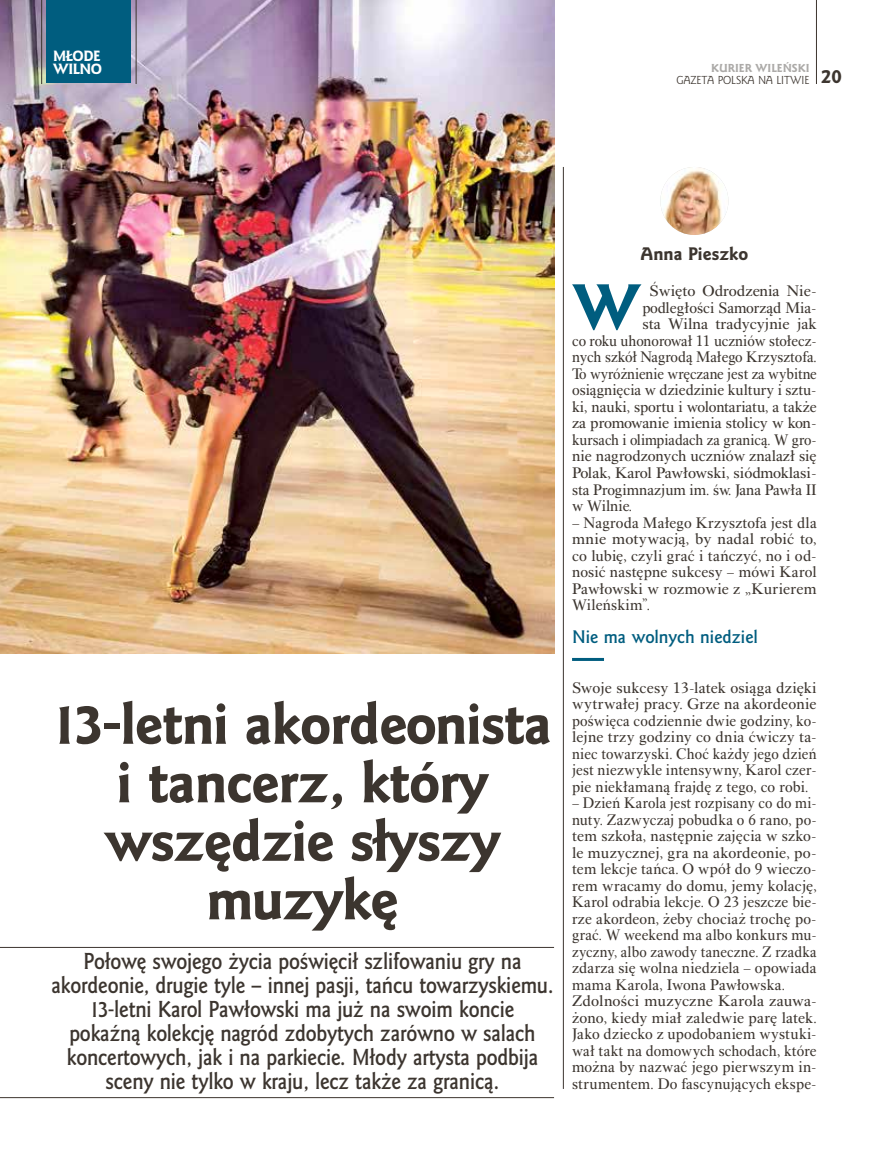
<style>
.page{position:relative;width:872px;height:1157px;background:#fff}
.page>*{position:absolute;margin:0;border:0;box-sizing:border-box;transform-origin:0 0}
.t1{font:58.8px "Goldy EFN Heavy";color:#005d7f}
.t2{font:52.5px/58.5px "Goldy EFN Heavy";letter-spacing:-.02em;color:#3c352f;text-align:center}
.t3{font:700 21px/24px "Goldy EFN";letter-spacing:-.01em;color:#3c352f;text-align:center;scale:.92 1}
.t4{font:18px "Goldy EFN Heavy";color:#3c352f}
.t5{font:700 16.5px "Goldy EFN";color:#005d7f}
.t6{font:16.5px "Goldy EFN Heavy";color:#3c352f}
.t7{font:15.75px/16.5px "Alpha Book TTEFN";color:#3c352f;text-align:justify}
.t8{font:15.75px/16.5px "Alpha Book TTEFN";color:#3c352f;scale:.96 1}
.t9{font:15.75px "Alpha Book TTEFN";color:#3c352f;scale:1.05 1}
.t10{font:13.5px/13.5px "Goldy EFN Heavy";letter-spacing:-.03em;color:#fff}
.t11{font:10.5px "Goldy EFN";color:#3c352f}
.t12{font:10.5px "Goldy EFN Heavy";color:#acaaa8}
</style>
<div class="page">
<hr style="left:563px;top:167px;width:1px;height:922px;background:#3c352f">
<hr style="left:572px;top:658px;width:32px;height:3px;background:#005d7f">
<img style="left:0;top:0;width:554px;height:653px">
<hr style="left:0;top:947px;width:554px;height:1px;background:#3c352f">
<hr style="left:0;top:1097px;width:554px;height:1px;background:#3c352f">
<div style="left:47px;top:0;width:84px;height:83px;background:#005d7f"></div>
<hr style="left:136px;top:0;width:1px;height:84px;background:#3c352f">
<hr style="left:41px;top:0;width:1px;height:84px;background:#3c352f">
<img style="left:660px;top:167px;width:68px;height:68px;border-radius:34px">
<hr style="left:816px;top:0;width:1px;height:84px;background:#3c352f">
<p class="t10" style="left:53px;top:49px;width:50px">MŁODE<br>WILNO</p>
<p class="t12" style="left:711px;top:61px;width:100px">KURIER WILEŃSKI</p>
<p class="t11" style="left:676px;top:73px;width:135px">GAZETA POLSKA NA LITWIE</p>
<p class="t4" style="left:821px;top:65px;width:22px">20</p>
<h2 class="t2" style="left:53px;top:695px;width:500px">13-letni akordeonista i tancerz, który wszędzie słyszy muzykę</h2>
<p class="t3" style="left:51px;top:949px;width:547px">Połowę swojego życia poświęcił szlifowaniu gry na akordeonie, drugie tyle – innej pasji, tańcu towarzyskiemu.<br>13-letni Karol Pawłowski ma już na swoim koncie<br>pokaźną kolekcję nagród zdobytych zarówno w salach koncertowych, jak i na parkiecie. Młody artysta podbija sceny nie tylko w kraju, lecz także za granicą.</p>
<p class="t6" style="left:640px;top:243px;width:109px">Anna Pieszko</p>
<h1 class="t1" style="left:573px;top:270px;width:69px">W</h1>
<p class="t9" style="left:649px;top:282px;width:161px">Święto Odrodzenia Nie-</p>
<p class="t7" style="left:642px;top:299px;width:176px">podległości Samorząd Mia-</p>
<p class="t9" style="left:642px;top:315px;width:167px">sta Wilna tradycyjnie jak</p>
<p class="t7" style="left:572px;top:332px;width:246px">co roku uhonorował 11 uczniów stołecz-</p>
<p class="t7" style="left:572px;top:349px;width:246px">nych szkół Nagrodą Małego Krzysztofa.</p>
<p class="t8" style="left:572px;top:365px;width:256px">To wyróżnienie wręczane jest za wybitne</p>
<p class="t7" style="left:572px;top:382px;width:246px">osiągnięcia w dziedzinie kultury i sztu-</p>
<p class="t7" style="left:572px;top:398px;width:246px">ki, nauki, sportu i wolontariatu, a także</p>
<p class="t7" style="left:572px;top:415px;width:246px">za promowanie imienia stolicy w kon-</p>
<p class="t8" style="left:572px;top:431px;width:256px">kursach i olimpiadach za granicą. W gro-</p>
<p class="t7" style="left:572px;top:448px;width:246px">nie nagrodzonych uczniów znalazł się</p>
<p class="t9" style="left:572px;top:463px;width:234px">Polak, Karol Pawłowski, siódmoklasi-</p>
<p class="t7" style="left:572px;top:481px;width:246px">sta Progimnazjum im. św. Jana Pawła II</p>
<p class="t7" style="left:572px;top:497px;width:62px">w Wilnie.</p>
<p class="t7" style="left:572px;top:514px;width:246px">– Nagroda Małego Krzysztofa jest dla mnie motywacją, by nadal robić to, co lubię, czyli grać i tańczyć, no i od&shy;nosić następne sukcesy – mówi Karol Pawłowski w rozmowie z „Kurierem Wileńskim”.</p>
<p class="t5" style="left:572px;top:626px;width:187px">Nie ma wolnych niedziel</p>
<p class="t7" style="left:572px;top:679px;width:246px">Swoje sukcesy 13-latek osiąga dzięki wytrwałej pracy. Grze na akordeonie poświęca codziennie dwie godziny, ko&shy;lejne trzy godziny co dnia ćwiczy ta&shy;niec towarzyski. Choć każdy jego dzień jest niezwykle intensywny, Karol czer&shy;pie niekłamaną frajdę z tego, co robi.</p>
<p class="t8" style="left:572px;top:794px;width:256px">– Dzień Karola jest rozpisany co do mi&shy;nuty. Zazwyczaj pobudka o 6 rano, po&shy;tem szkoła, następnie zajęcia w szko&shy;le muzycznej, gra na akordeonie, po&shy;tem lekcje tańca. O wpół do 9 wieczo&shy;rem wracamy do domu, jemy kolację, Karol odrabia lekcje. O 23 jeszcze bie&shy;rze akordeon, żeby chociaż trochę po&shy;grać. W weekend ma albo konkurs mu&shy;zyczny, albo zawody taneczne. Z rzadka zdarza się wolna niedziela – opowiada mama Karola, Iwona Pawłowska.<br>Zdolności muzyczne Karola zauwa&shy;żono, kiedy miał zaledwie parę latek.<br>Jako dziecko z upodobaniem wystuki&shy;wał takt na domowych schodach, które można by nazwać jego pierwszym in&shy;strumentem. Do fascynujących ekspe-</p>
</div>
